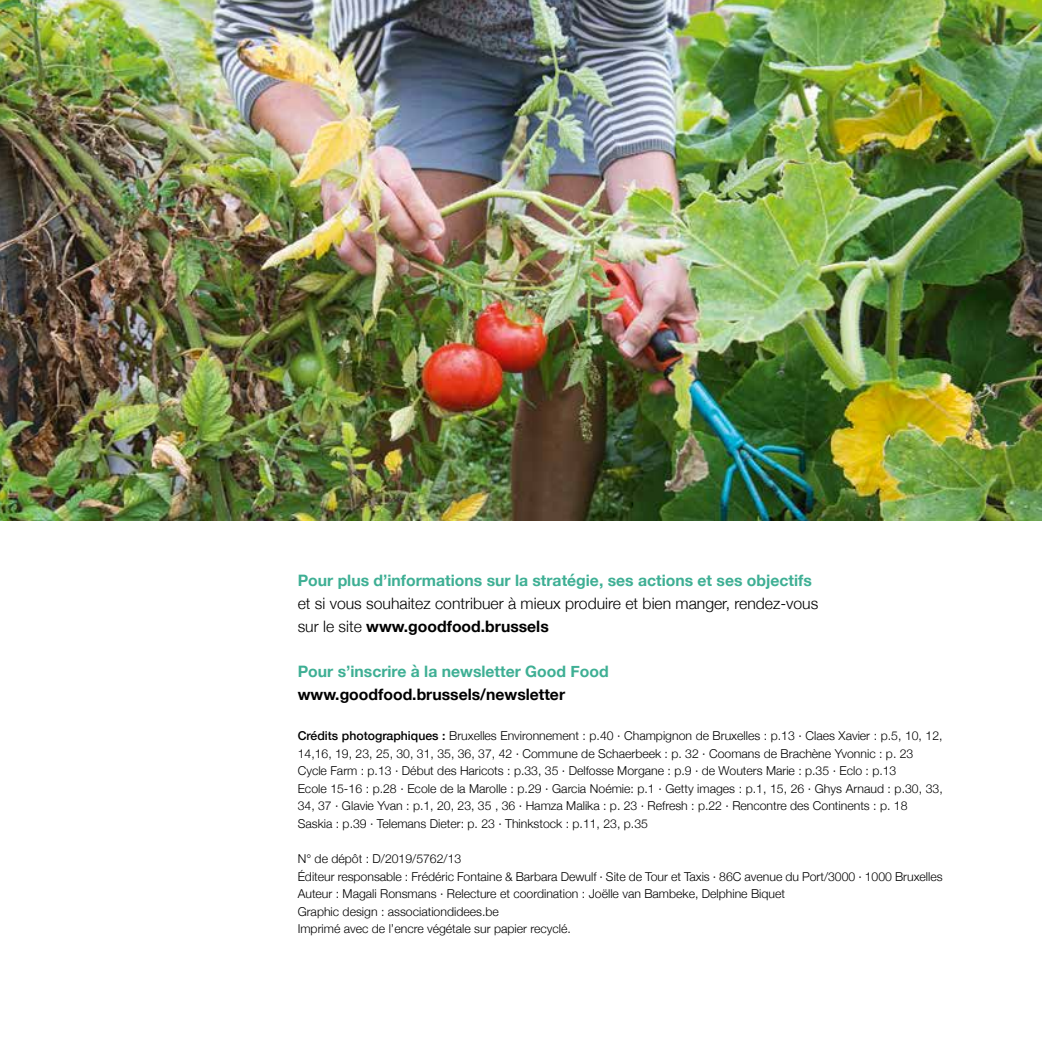
<style>
.page{position:relative;width:1042px;height:1042px;background:#fff}
.page>*{position:absolute;margin:0;border:0;box-sizing:border-box;transform-origin:0 0}
.t1{font:700 15.75px "Helvetica Neue";color:#3eaf94}
.t2{font:300 15.75px/22.8px "Helvetica Neue";color:#000}
.t3{font:700 15.75px "Helvetica Neue";color:#000}
.t4{font:300 12.25px/17.5px "Helvetica Neue";color:#000}
.s1{font-weight:700}
.s2{font-weight:500}
</style>
<div class="page">
<img style="left:0;top:0;width:1042px;height:521px">
<p class="t1" style="left:298px;top:568px;width:516px">Pour plus d’informations sur la stratégie, ses actions et ses objectifs</p>
<p class="t2" style="left:298px;top:591px;width:522px">et si vous souhaitez contribuer à mieux produire et bien manger, rendez-vous sur le site <span class="s1">www.goodfood.brussels</span></p>
<p class="t1" style="left:298px;top:659px;width:312px">Pour s’inscrire à la newsletter Good Food</p>
<p class="t3" style="left:298px;top:682px;width:269px">www.goodfood.brussels/newsletter</p>
<p class="t4" style="left:298px;top:726px;width:646px"><span class="s2">Crédits photographiques :</span> Bruxelles Environnement : p.40 · Champignon de Bruxelles : p.13 · Claes Xavier : p.5, 10, 12, 14,16, 19, 23, 25, 30, 31, 35, 36, 37, 42 · Commune de Schaerbeek : p. 32 · Coomans de Brachène Yvonnic : p. 23<br>Cycle Farm : p.13 · Début des Haricots : p.33, 35 · Delfosse Morgane : p.9 · de Wouters Marie : p.35 · Eclo : p.13<br>Ecole 15-16 : p.28 · Ecole de la Marolle : p.29 · Garcia Noémie: p.1 · Getty images : p.1, 15, 26 · Ghys Arnaud : p.30, 33, 34, 37 · Glavie Yvan : p.1, 20, 23, 35 , 36 · Hamza Malika : p. 23 · Refresh : p.22 · Rencontre des Continents : p. 18<br>Saskia : p.39 · Telemans Dieter: p. 23 · Thinkstock : p.11, 23, p.35</p>
<p class="t4" style="left:298px;top:849px;width:646px">N° de dépôt : D/2019/5762/13<br>Éditeur responsable : Frédéric Fontaine &amp; Barbara Dewulf · Site de Tour et Taxis · 86C avenue du Port/3000 · 1000 Bruxelles Auteur : Magali Ronsmans · Relecture et coordination : Joëlle van Bambeke, Delphine Biquet<br>Graphic design : associationdidees.be<br>Imprimé avec de l’encre végétale sur papier recyclé.</p>
</div>
